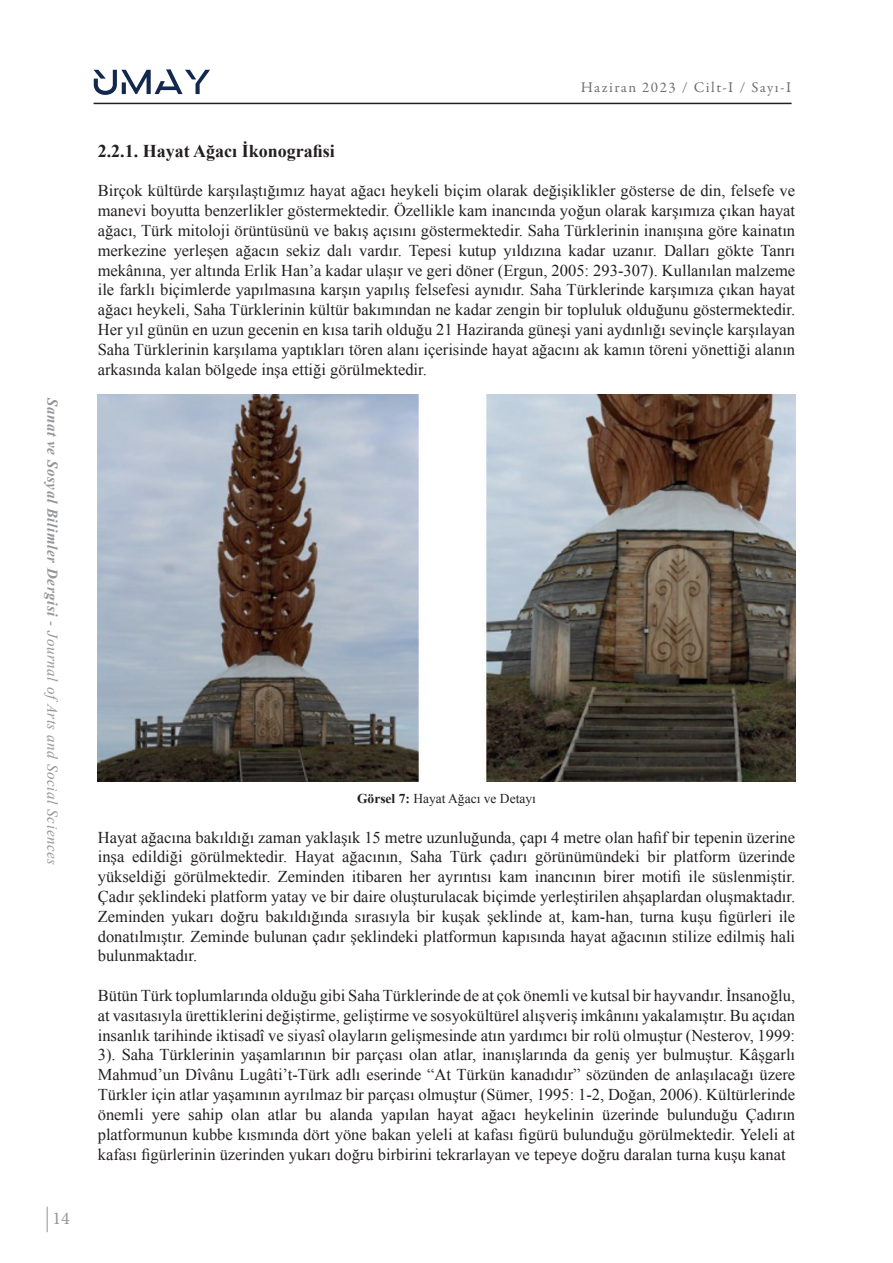
<style>
.page{position:relative;width:893px;height:1263px;background:#fff}
.page>*{position:absolute;margin:0;border:0;box-sizing:border-box;transform-origin:0 0}
.t1{font:700 18px "Times New Roman";color:#231f20}
.t2{font:18px "Minion Pro";color:#939598}
.t3{font:16.5px/19.8px "Times New Roman";color:#231f20;text-align:justify}
.t4{font:italic 15px "Times New Roman";letter-spacing:.04em;color:#939598}
.t5{font:15px "Garamond Premr Pro";letter-spacing:.1em;color:#6c6d70}
.t6{font:13.5px "Times New Roman";color:#231f20}
.s1{font-weight:700}
</style>
<div class="page">
<svg style="left:94px;top:69px;width:116px;height:26px"></svg>
<hr style="left:94px;top:103px;width:698px;height:1px;background:#231f20">
<svg style="left:47px;top:1206px;width:1px;height:26px"></svg>
<img style="left:98px;top:395px;width:697px;height:387px">
<p class="t4" style="left:63px;top:398px;width:469px;rotate:90deg"><span class="s1">Sanat ve Sosyal Bilimler Dergisi</span> - Journal ofArts and Social Sciences</p>
<p class="t2" style="left:52px;top:1206px;width:19px">14</p>
<p class="t5" style="left:581px;top:79px;width:212px">Haziran 2023 / Cilt-I / Sayı-I</p>
<p class="t1" style="left:98px;top:138px;width:239px">2.2.1. Hayat Ağacı İkonografisi</p>
<p class="t3" style="left:98px;top:181px;width:699px">Birçok kültürde karşılaştığımız hayat ağacı heykeli biçim olarak değişiklikler gösterse de din, felsefe ve manevi boyutta benzerlikler göstermektedir. Özellikle kam inancında yoğun olarak karşımıza çıkan hayat ağacı, Türk mitoloji örüntüsünü ve bakış açısını göstermektedir. Saha Türklerinin inanışına göre kainatın merkezine yerleşen ağacın sekiz dalı vardır. Tepesi kutup yıldızına kadar uzanır. Dalları gökte Tanrı mekânına, yer altında Erlik Han’a kadar ulaşır ve geri döner (Ergun, 2005: 293-307). Kullanılan malzeme ile farklı biçimlerde yapılmasına karşın yapılış felsefesi aynıdır. Saha Türklerinde karşımıza çıkan hayat ağacı heykeli, Saha Türklerinin kültür bakımından ne kadar zengin bir topluluk olduğunu göstermektedir.<br>Her yıl günün en uzun gecenin en kısa tarih olduğu 21 Haziranda güneşi yani aydınlığı sevinçle karşılayan Saha Türklerinin karşılama yaptıkları tören alanı içerisinde hayat ağacını ak kamın töreni yönettiği alanın arkasında kalan bölgede inşa ettiği görülmektedir.</p>
<p class="t6" style="left:357px;top:789px;width:180px"><span class="s1">Görsel 7:</span> Hayat Ağacı ve Detayı</p>
<p class="t3" style="left:98px;top:827px;width:699px">Hayat ağacına bakıldığı zaman yaklaşık 15 metre uzunluğunda, çapı 4 metre olan hafif bir tepenin üzerine inşa edildiği görülmektedir. Hayat ağacının, Saha Türk çadırı görünümündeki bir platform üzerinde yükseldiği görülmektedir. Zeminden itibaren her ayrıntısı kam inancının birer motifi ile süslenmiştir.<br>Çadır şeklindeki platform yatay ve bir daire oluşturulacak biçimde yerleştirilen ahşaplardan oluşmaktadır.<br>Zeminden yukarı doğru bakıldığında sırasıyla bir kuşak şeklinde at, kam-han, turna kuşu figürleri ile donatılmıştır. Zeminde bulunan çadır şeklindeki platformun kapısında hayat ağacının stilize edilmiş hali bulunmaktadır.</p>
<p class="t3" style="left:98px;top:985px;width:699px">Bütün Türk toplumlarında olduğu gibi Saha Türklerinde de at çok önemli ve kutsal bir hayvandır. İnsanoğlu, at vasıtasıyla ürettiklerini değiştirme, geliştirme ve sosyokültürel alışveriş imkânını yakalamıştır. Bu açıdan insanlık tarihinde iktisadî ve siyasî olayların gelişmesinde atın yardımcı bir rolü olmuştur (Nesterov, 1999:<br>3). Saha Türklerinin yaşamlarının bir parçası olan atlar, inanışlarında da geniş yer bulmuştur. Kâşgarlı Mahmud’un Dîvânu Lugâti’t-Türk adlı eserinde “At Türkün kanadıdır” sözünden de anlaşılacağı üzere Türkler için atlar yaşamının ayrılmaz bir parçası olmuştur (Sümer, 1995: 1-2, Doğan, 2006). Kültürlerinde önemli yere sahip olan atlar bu alanda yapılan hayat ağacı heykelinin üzerinde bulunduğu Çadırın platformunun kubbe kısmında dört yöne bakan yeleli at kafası figürü bulunduğu görülmektedir. Yeleli at kafası figürlerinin üzerinden yukarı doğru birbirini tekrarlayan ve tepeye doğru daralan turna kuşu kanat</p>
</div>
